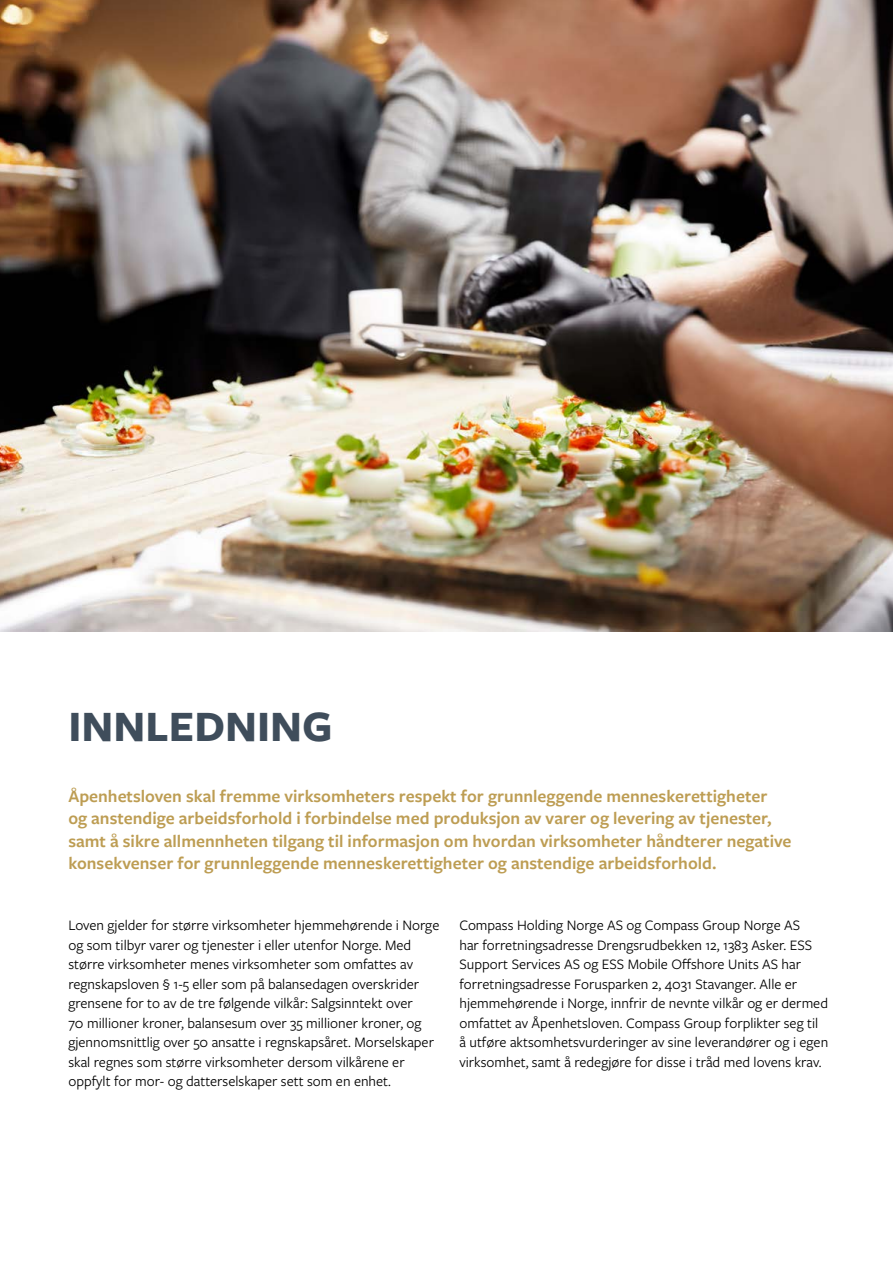
<style>
.page{position:relative;width:893px;height:1263px;background:#fff}
.page>*{position:absolute;margin:0;border:0;box-sizing:border-box;transform-origin:0 0}
.t1{font:700 45px "Freight Sans Pro";color:#3f4d5b}
.t2{font:600 18px/22.5px "Freight Sans Pro";color:#bd9d53}
.t3{font:15px/19.5px "Freight Sans Pro";color:#000}
</style>
<div class="page">
<img style="left:0;top:0;width:893px;height:631px">
<h1 class="t1" style="left:68px;top:695px;width:266px">INNLEDNING</h1>
<p class="t2" style="left:68px;top:784px;width:725px">Åpenhetsloven skal fremme virksomheters respekt for grunnleggende menneskerettigheter<br>og anstendige arbeidsforhold i forbindelse med produksjon av varer og levering av tjenester, samt å sikre allmennheten tilgang til informasjon om hvordan virksomheter håndterer negative konsekvenser for grunnleggende menneskerettigheter og anstendige arbeidsforhold.</p>
<p class="t3" style="left:68px;top:915px;width:372px">Loven gjelder for større virksomheter hjemmehørende i Norge og som tilbyr varer og tjenester i eller utenfor Norge. Med større virksomheter menes virksomheter som omfattes av regnskapsloven § 1-5 eller som på balansedagen overskrider grensene for to av de tre følgende vilkår: Salgsinntekt over<br>70 millioner kroner, balansesum over 35 millioner kroner, og gjennomsnittlig over 50 ansatte i regnskapsåret. Morselskaper skal regnes som større virksomheter dersom vilkårene er oppfylt for mor- og datterselskaper sett som en enhet.</p>
<p class="t3" style="left:459px;top:915px;width:370px">Compass Holding Norge AS og Compass Group Norge AS<br>har forretningsadresse Drengsrudbekken 12, 1383 Asker. ESS Support Services AS og ESS Mobile Offshore Units AS har forretningsadresse Forusparken 2, 4031 Stavanger. Alle er hjemmehørende i Norge, innfrir de nevnte vilkår og er dermed omfattet av Åpenhetsloven. Compass Group forplikter seg til å utføre aktsomhetsvurderinger av sine leverandører og i egen virksomhet, samt å redegjøre for disse i tråd med lovens krav.</p>
</div>
